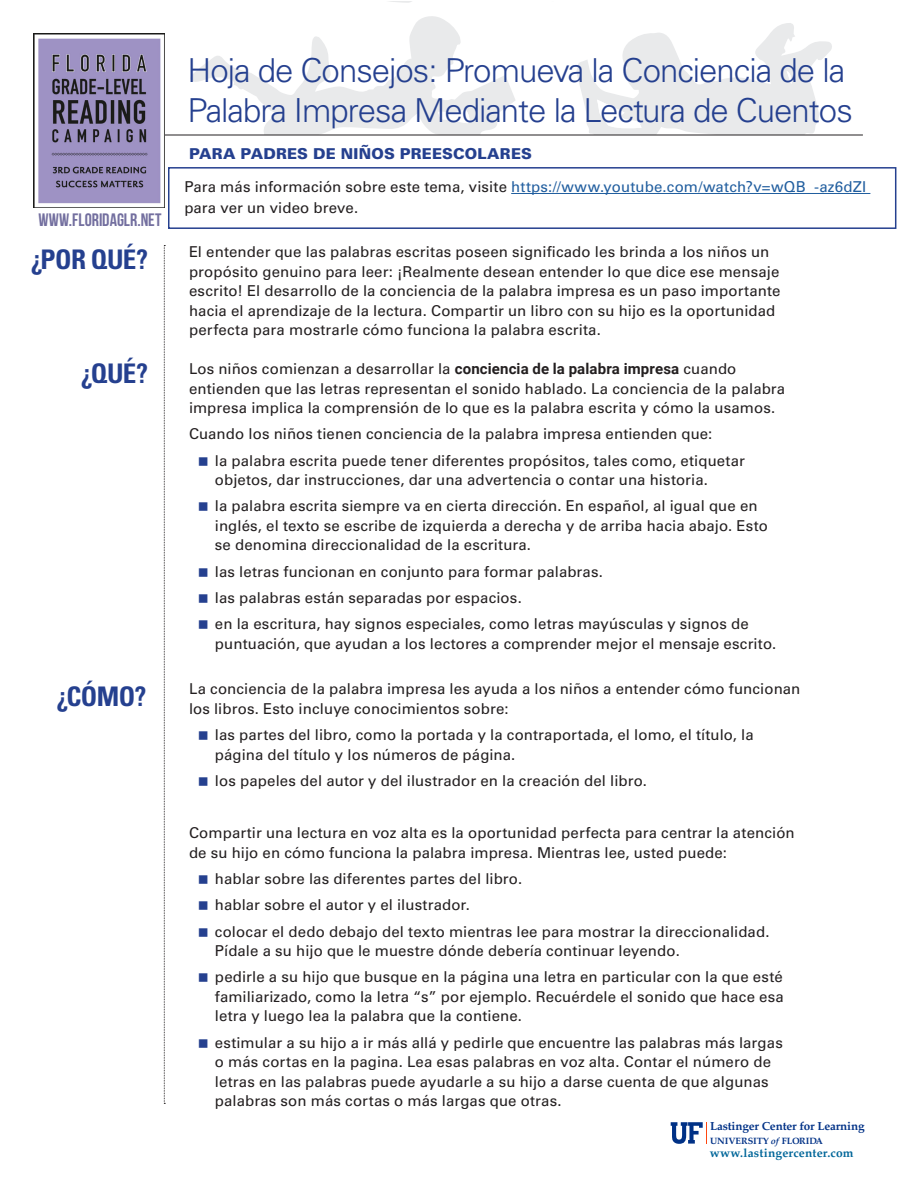
<style>
.page{position:relative;width:918px;height:1188px;background:#fff}
.page>*{position:absolute;margin:0;border:0;box-sizing:border-box;transform-origin:0 0}
.t1{font:300 33px/39.6px "Univers LT Std";letter-spacing:-.03em;color:#25408f}
.TEXT{font:700 condensed 27px "Univers LT Std";letter-spacing:-.02em;color:#25408f}
.t2{font:700 18px "Bebas Neue";color:#736f9f}
.TEXT-2{font:15px/19.5px "Univers LT Std";letter-spacing:.01em;color:#231f20}
.FOR_TEACHERS_PARENTS{font:900 15px "Univers LT Std";letter-spacing:.01em;color:#25408f}
.t3{font:700 12px "Palatino";letter-spacing:.015em;color:#069}
.t4{font:700 11.7px "Palatino";letter-spacing:-.01em;color:#003186}
.t5{font:700 9.15px "Palatino";color:#003186}
.s1{color:#215e9f}
.s2{font-family:"Roboto";font-weight:700}
.s3{font-style:italic}
</style>
<div class="page">
<svg style="left:190px;top:16px;width:326px;height:119px"></svg>
<svg style="left:566px;top:23px;width:266px;height:112px"></svg>
<hr style="left:138px;top:135px;width:725px;height:1px;background:#231f20">
<img style="left:34px;top:34px;width:131px;height:173px">
<svg style="left:671px;top:1122px;width:36px;height:22px"></svg>
<svg style="left:164px;top:245px;width:1px;height:859px"></svg>
<hr style="left:511px;top:193px;width:359px;height:1px;background:#215e9f">
<div style="left:168px;top:167px;width:728px;height:62px;border:2px solid #25408f"></div>
<p class="t2" style="left:38px;top:210px;width:125px">WWW.FLORIDAGLR.NET</p>
<p class="TEXT" style="left:31px;top:243px;width:119px">¿POR QUÉ?</p>
<p class="TEXT" style="left:81px;top:357px;width:69px">¿QUÉ?</p>
<p class="TEXT" style="left:56px;top:680px;width:92px">¿CÓMO?</p>
<p class="t1" style="left:188px;top:51px;width:667px">Hoja de Consejos: Promueva la Conciencia de la<br>Palabra Impresa Mediante la Lectura de Cuentos</p>
<p class="FOR_TEACHERS_PARENTS" style="left:189px;top:144px;width:345px">PARA PADRES DE NIÑOS PREESCOLARES</p>
<p class="TEXT-2" style="left:184px;top:176px;width:683px;line-height:21px">Para más información sobre este tema, visite <span class="s1">https://www.youtube.com/watch?v=wQB_-az6dZI </span>para ver un video breve.</p>
<p class="TEXT-2" style="left:189px;top:242px;width:593px">El entender que las palabras escritas poseen significado les brinda a los niños un propósito genuino para leer: ¡Realmente desean entender lo que dice ese mensaje escrito! El desarrollo de la conciencia de la palabra impresa es un paso importante hacia el aprendizaje de la lectura. Compartir un libro con su hijo es la oportunidad perfecta para mostrarle cómo funciona la palabra escrita.</p>
<p class="TEXT-2" style="left:189px;top:359px;width:598px">Los niños comienzan a desarrollar la <span class="s2">conciencia de la palabra impresa</span> cuando entienden que las letras representan el sonido hablado. La conciencia de la palabra impresa implica la comprensión de lo que es la palabra escrita y cómo la usamos.</p>
<p class="TEXT-2" style="left:189px;top:424px;width:525px">Cuando los niños tienen conciencia de la palabra impresa entienden que:</p>
<p class="TEXT-2" style="left:215px;top:451px;width:532px">la palabra escrita puede tener diferentes propósitos, tales como, etiquetar objetos, dar instrucciones, dar una advertencia o contar una historia.</p>
<p class="TEXT-2" style="left:215px;top:496px;width:555px">la palabra escrita siempre va en cierta dirección. En español, al igual que en inglés, el texto se escribe de izquierda a derecha y de arriba hacia abajo. Esto se denomina direccionalidad de la escritura.</p>
<p class="TEXT-2" style="left:215px;top:562px;width:390px">las letras funcionan en conjunto para formar palabras.</p>
<p class="TEXT-2" style="left:215px;top:588px;width:308px">las palabras están separadas por espacios.</p>
<p class="TEXT-2" style="left:215px;top:614px;width:563px">en la escritura, hay signos especiales, como letras mayúsculas y signos de puntuación, que ayudan a los lectores a comprender mejor el mensaje escrito.</p>
<p class="TEXT-2" style="left:189px;top:679px;width:613px">La conciencia de la palabra impresa les ayuda a los niños a entender cómo funcionan los libros. Esto incluye conocimientos sobre:</p>
<p class="TEXT-2" style="left:215px;top:725px;width:540px">las partes del libro, como la portada y la contraportada, el lomo, el título, la página del título y los números de página.</p>
<p class="TEXT-2" style="left:215px;top:771px;width:434px">los papeles del autor y del ilustrador en la creación del libro.</p>
<p class="TEXT-2" style="left:189px;top:823px;width:607px">Compartir una lectura en voz alta es la oportunidad perfecta para centrar la atención de su hijo en cómo funciona la palabra impresa. Mientras lee, usted puede:</p>
<p class="TEXT-2" style="left:215px;top:869px;width:309px">hablar sobre las diferentes partes del libro.</p>
<p class="TEXT-2" style="left:215px;top:895px;width:256px">hablar sobre el autor y el ilustrador.</p>
<p class="TEXT-2" style="left:215px;top:922px;width:556px">colocar el dedo debajo del texto mientras lee para mostrar la direccionalidad.<br>Pídale a su hijo que le muestre dónde debería continuar leyendo.</p>
<p class="TEXT-2" style="left:215px;top:967px;width:570px;text-align:justify">pedirle a su hijo que busque en la página una letra en particular con la que esté familiarizado, como la letra “s” por ejemplo. Recuérdele el sonido que hace esa letra y luego lea la palabra que la contiene.</p>
<p class="TEXT-2" style="left:215px;top:1033px;width:569px">estimular a su hijo a ir más allá y pedirle que encuentre las palabras más largas o más cortas en la pagina. Lea esas palabras en voz alta. Contar el número de letras en las palabras puede ayudarle a su hijo a darse cuenta de que algunas palabras son más cortas o más largas que otras.</p>
<p class="t4" style="left:710px;top:1116px;width:156px">Lastinger Center for Learning</p>
<p class="t5" style="left:710px;top:1133px;width:115px">UNIVERSITY <span class="s3">of</span> FLORIDA</p>
<p class="t3" style="left:710px;top:1143px;width:145px">www.lastingercenter.com</p>
</div>
